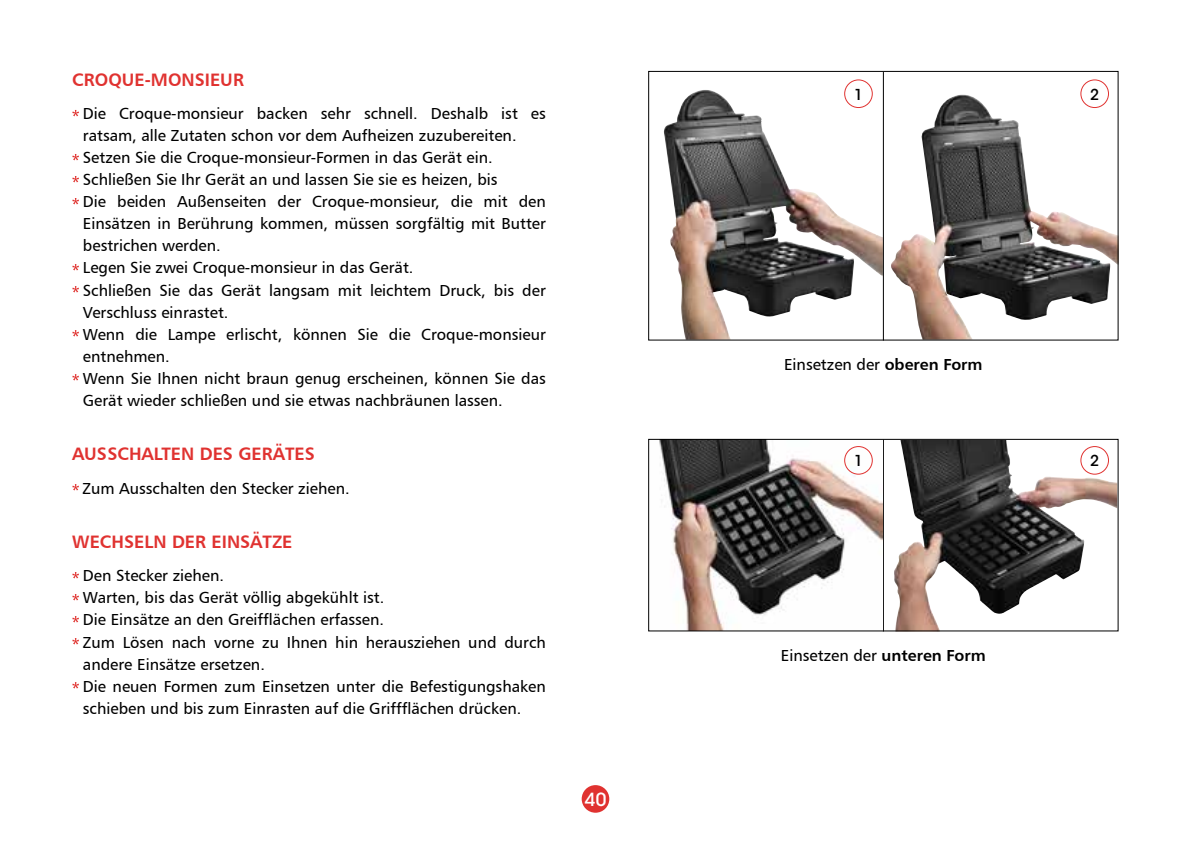
<style>
.page{position:relative;width:1191px;height:851px;background:#fff}
.page>*{position:absolute;margin:0;border:0;box-sizing:border-box;transform-origin:0 0}
.t1{font:18px "Humanist 777 BT Bold B";color:#e03230}
.t2{font:500 18px "ITC Avant Garde Std";color:#fff}
.t3{font:16px/22px "Humanist 777 BT Roman B";color:#000}
.t4{font:500 15px "ITC Avant Garde Std";color:#000}
.s1{font-family:"Humanist 777 BT Bold B"}
</style>
<div class="page">
<div style="left:581px;top:785px;width:28px;height:27px;background:#e03230;border-radius:50%"></div>
<svg style="left:72px;top:110px;width:7px;height:6px"></svg>
<svg style="left:72px;top:154px;width:7px;height:6px"></svg>
<svg style="left:72px;top:176px;width:7px;height:6px"></svg>
<svg style="left:72px;top:198px;width:7px;height:6px"></svg>
<svg style="left:72px;top:264px;width:7px;height:6px"></svg>
<svg style="left:72px;top:286px;width:7px;height:6px"></svg>
<svg style="left:72px;top:330px;width:7px;height:6px"></svg>
<svg style="left:72px;top:374px;width:7px;height:6px"></svg>
<svg style="left:72px;top:484px;width:7px;height:6px"></svg>
<svg style="left:72px;top:572px;width:7px;height:6px"></svg>
<svg style="left:72px;top:594px;width:7px;height:6px"></svg>
<svg style="left:72px;top:616px;width:7px;height:6px"></svg>
<svg style="left:72px;top:638px;width:7px;height:6px"></svg>
<svg style="left:72px;top:682px;width:7px;height:6px"></svg>
<img style="left:891px;top:96px;width:219px;height:242px">
<img style="left:664px;top:92px;width:219px;height:246px">
<div style="left:648px;top:71px;width:470px;height:269px;border:1px solid #000"></div>
<hr style="left:883px;top:72px;width:1px;height:268px;background:#000">
<img style="left:894px;top:441px;width:222px;height:188px">
<hr style="left:883px;top:439px;width:1px;height:192px;background:#000">
<img style="left:659px;top:441px;width:224px;height:188px">
<div style="left:648px;top:439px;width:470px;height:192px;border:1px solid #000"></div>
<div style="left:1080px;top:79px;width:29px;height:29px;border:1px solid #e03230;border-radius:50%"></div>
<div style="left:1080px;top:446px;width:29px;height:28px;border:1px solid #e03230;border-radius:50%"></div>
<div style="left:844px;top:79px;width:28px;height:29px;border:1px solid #e03230;border-radius:50%"></div>
<div style="left:844px;top:446px;width:28px;height:28px;border:1px solid #e03230;border-radius:50%"></div>
<p class="t1" style="left:72px;top:68px;width:173px">CROQUE-MONSIEUR</p>
<p class="t3" style="left:83px;top:102px;width:464px">Die Croque-monsieur backen sehr schnell. Deshalb ist es ratsam, alle Zutaten schon vor dem Aufheizen zuzubereiten.<br>Setzen Sie die Croque-monsieur-Formen in das Gerät ein.<br>Schließen Sie Ihr Gerät an und lassen Sie sie es heizen, bis<br>Die beiden Außenseiten der Croque-monsieur, die mit den Einsätzen in Berührung kommen, müssen sorgfältig mit Butter bestrichen werden.<br>Legen Sie zwei Croque-monsieur in das Gerät.<br>Schließen Sie das Gerät langsam mit leichtem Druck, bis der Verschluss einrastet.<br>Wenn die Lampe erlischt, können Sie die Croque-monsieur entnehmen.<br>Wenn Sie Ihnen nicht braun genug erscheinen, können Sie das Gerät wieder schließen und sie etwas nachbräunen lassen.</p>
<p class="t1" style="left:72px;top:442px;width:244px">AUSSCHALTEN DES GERÄTES</p>
<p class="t3" style="left:82px;top:476px;width:269px">Zum Ausschalten den Stecker ziehen.</p>
<p class="t1" style="left:72px;top:530px;width:222px">WECHSELN DER EINSÄTZE</p>
<p class="t3" style="left:83px;top:564px;width:464px">Den Stecker ziehen.<br>Warten, bis das Gerät völlig abgekühlt ist.<br>Die Einsätze an den Greifflächen erfassen.<br>Zum Lösen nach vorne zu Ihnen hin herausziehen und durch andere Einsätze ersetzen.<br>Die neuen Formen zum Einsetzen unter die Befestigungshaken schieben und bis zum Einrasten auf die Griffflächen drücken.</p>
<p class="t2" style="left:584px;top:787px;width:23px">40</p>
<p class="t4" style="left:854px;top:85px;width:10px">1</p>
<p class="t3" style="left:784px;top:353px;width:200px">Einsetzen der <span class="s1">oberen Form</span></p>
<p class="t4" style="left:854px;top:451px;width:10px">1</p>
<p class="t3" style="left:781px;top:643px;width:206px">Einsetzen der <span class="s1">unteren Form</span></p>
<p class="t4" style="left:1090px;top:85px;width:10px">2</p>
<p class="t4" style="left:1090px;top:451px;width:10px">2</p>
</div>
